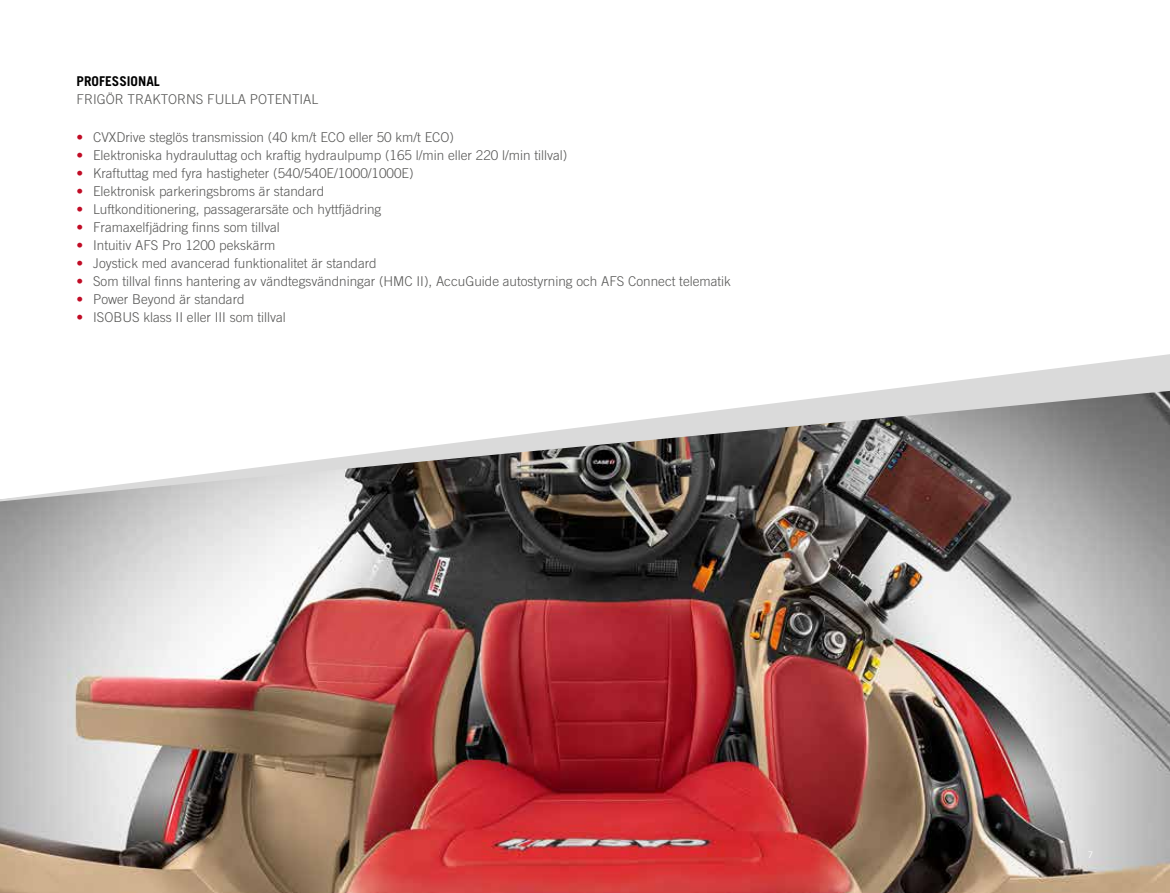
<style>
.page{position:relative;width:1170px;height:893px;background:#fff}
.page>*{position:absolute;margin:0;border:0;box-sizing:border-box;transform-origin:0 0}
.t1{font:300 13.5px "Trade Gothic LT Pro";color:#575756}
.t2{font:700 13.5px "Trade Gothic LT Pro";color:#000}
.t3{font:9px "Trade Gothic LT Pro";color:#fff}
.s1{color:#c10b25}
</style>
<div class="page">
<img style="left:0;top:501px;width:1169px;height:392px">
<svg style="left:0;top:354px;width:1169px;height:147px"></svg>
<p class="t2" style="left:77px;top:73px;width:85px">PROFESSIONAL</p>
<p class="t1" style="left:77px;top:91px;width:243px">FRIGÖR TRAKTORNS FULLA POTENTIAL</p>
<p class="t1" style="left:77px;top:129px;width:379px"><span class="s1">•</span> CVXDrive steglös transmission (40 km/t ECO eller 50 km/t ECO)</p>
<p class="t1" style="left:77px;top:147px;width:492px"><span class="s1">•</span> Elektroniska hydrauluttag och kraftig hydraulpump (165 l/min eller 220 l/min tillval)</p>
<p class="t1" style="left:77px;top:165px;width:338px"><span class="s1">•</span> Kraftuttag med fyra hastigheter (540/540E/1000/1000E)</p>
<p class="t1" style="left:77px;top:183px;width:249px"><span class="s1">•</span> Elektronisk parkeringsbroms är standard</p>
<p class="t1" style="left:77px;top:201px;width:306px"><span class="s1">•</span> Luftkonditionering, passagerarsäte och hyttfjädring</p>
<p class="t1" style="left:77px;top:219px;width:205px"><span class="s1">•</span> Framaxelfjädring finns som tillval</p>
<p class="t1" style="left:77px;top:237px;width:200px"><span class="s1">•</span> Intuitiv AFS Pro 1200 pekskärm</p>
<p class="t1" style="left:77px;top:255px;width:302px"><span class="s1">•</span> Joystick med avancerad funktionalitet är standard</p>
<p class="t1" style="left:77px;top:273px;width:656px"><span class="s1">•</span> Som tillval finns hantering av vändtegsvändningar (HMC II), AccuGuide autostyrning och AFS Connect telematik</p>
<p class="t1" style="left:77px;top:291px;width:170px"><span class="s1">•</span> Power Beyond är standard</p>
<p class="t1" style="left:77px;top:309px;width:211px"><span class="s1">•</span> ISOBUS klass II eller III som tillval</p>
<p class="t3" style="left:1087px;top:849px;width:7px">7</p>
</div>
